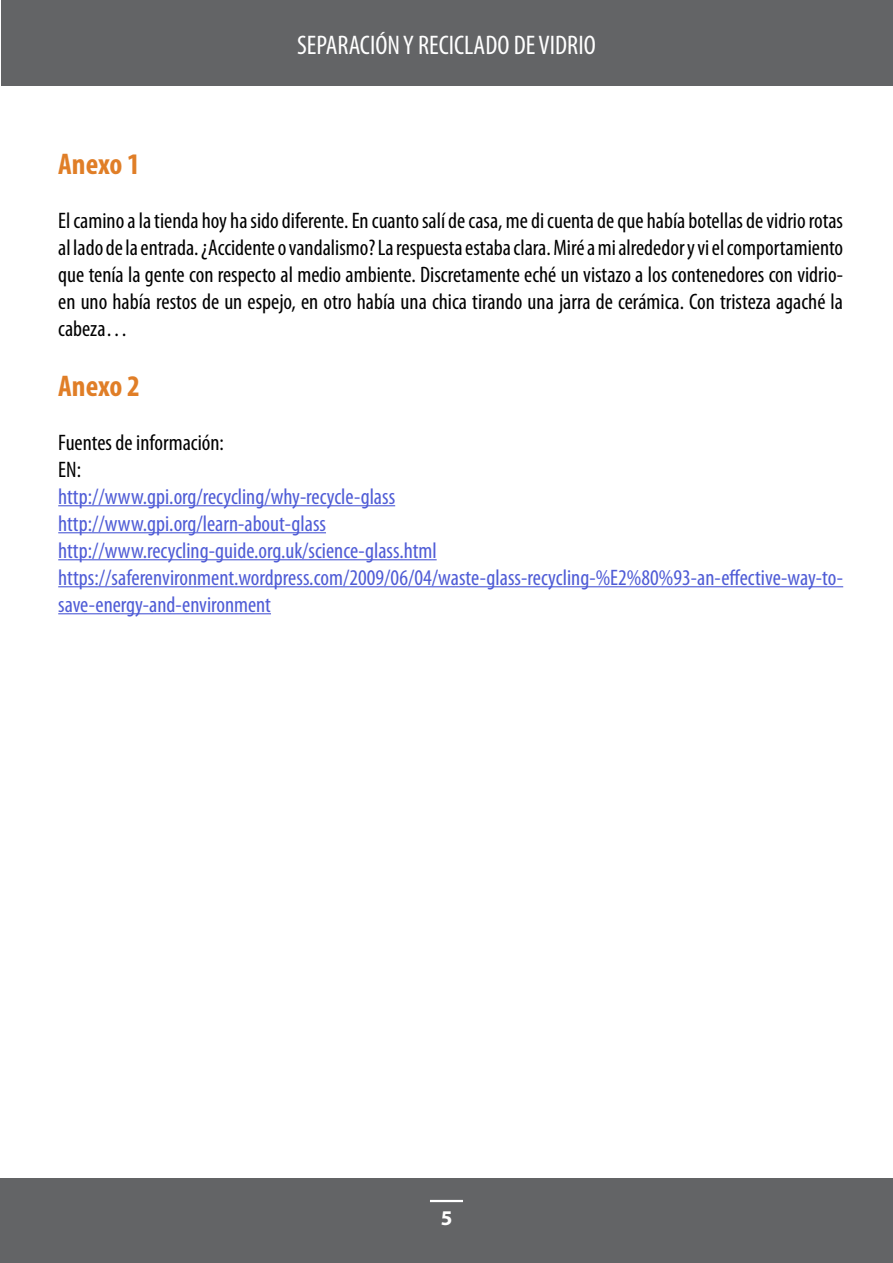
<style>
.page{position:relative;width:893px;height:1263px;background:#fff}
.page>*{position:absolute;margin:0;border:0;box-sizing:border-box;transform-origin:0 0}
.t1{font:700 condensed 30px "Myriad Pro";letter-spacing:-.005em;color:#e07e27}
.t2{font:condensed 27px "Myriad Pro";color:#fff}
.t3{font:condensed 22.5px/27px "Myriad Pro";color:#000;text-align:justify}
.t4{font:condensed 22.5px/27px "Myriad Pro";color:#4f5cd6}
.t5{font:700 21px "Myriad Pro";color:#fff}
</style>
<div class="page">
<div style="left:1px;top:0;width:892px;height:85px;background:#636466"></div>
<div style="left:0;top:1178px;width:893px;height:85px;background:#636466"></div>
<hr style="left:430px;top:1200px;width:33px;height:2px;background:#fff">
<hr style="left:58px;top:505px;width:337px;height:1px;background:#4f5cd6">
<hr style="left:58px;top:532px;width:268px;height:1px;background:#4f5cd6">
<hr style="left:58px;top:559px;width:379px;height:1px;background:#4f5cd6">
<hr style="left:58px;top:586px;width:785px;height:1px;background:#4f5cd6">
<hr style="left:58px;top:613px;width:213px;height:1px;background:#4f5cd6">
<p class="t2" style="left:297px;top:29px;width:300px">SEPARACIÓN Y RECICLADO DE VIDRIO</p>
<h1 class="t1" style="left:58px;top:145px;width:83px">Anexo 1</h1>
<p class="t3" style="left:58px;top:207px;width:786px">El camino a la tienda hoy ha sido diferente. En cuanto salí de casa, me di cuenta de que había botellas de vidrio rotas al lado de la entrada. ¿Accidente o vandalismo? La respuesta estaba clara. Miré a mi alrededor y vi el comportamiento que tenía la gente con respecto al medio ambiente. Discretamente eché un vistazo a los contenedores con vidrio&shy;en uno había restos de un espejo, en otro había una chica tirando una jarra de cerámica. Con tristeza agaché la cabeza…</p>
<h1 class="t1" style="left:58px;top:367px;width:83px">Anexo 2</h1>
<p class="t3" style="left:58px;top:428px;width:167px">Fuentes de información:<br>EN:</p>
<p class="t4" style="left:58px;top:482px;width:786px">http://www.gpi.org/recycling/why-recycle-glass<br>http://www.gpi.org/learn-about-glass<br>http://www.recycling-guide.org.uk/science-glass.html https://saferenvironment.wordpress.com/2009/06/04/waste-glass-recycling-%E2%80%93-an-effective-way-to&shy;save-energy-and-environment</p>
<p class="t5" style="left:441px;top:1204px;width:13px">5</p>
</div>
